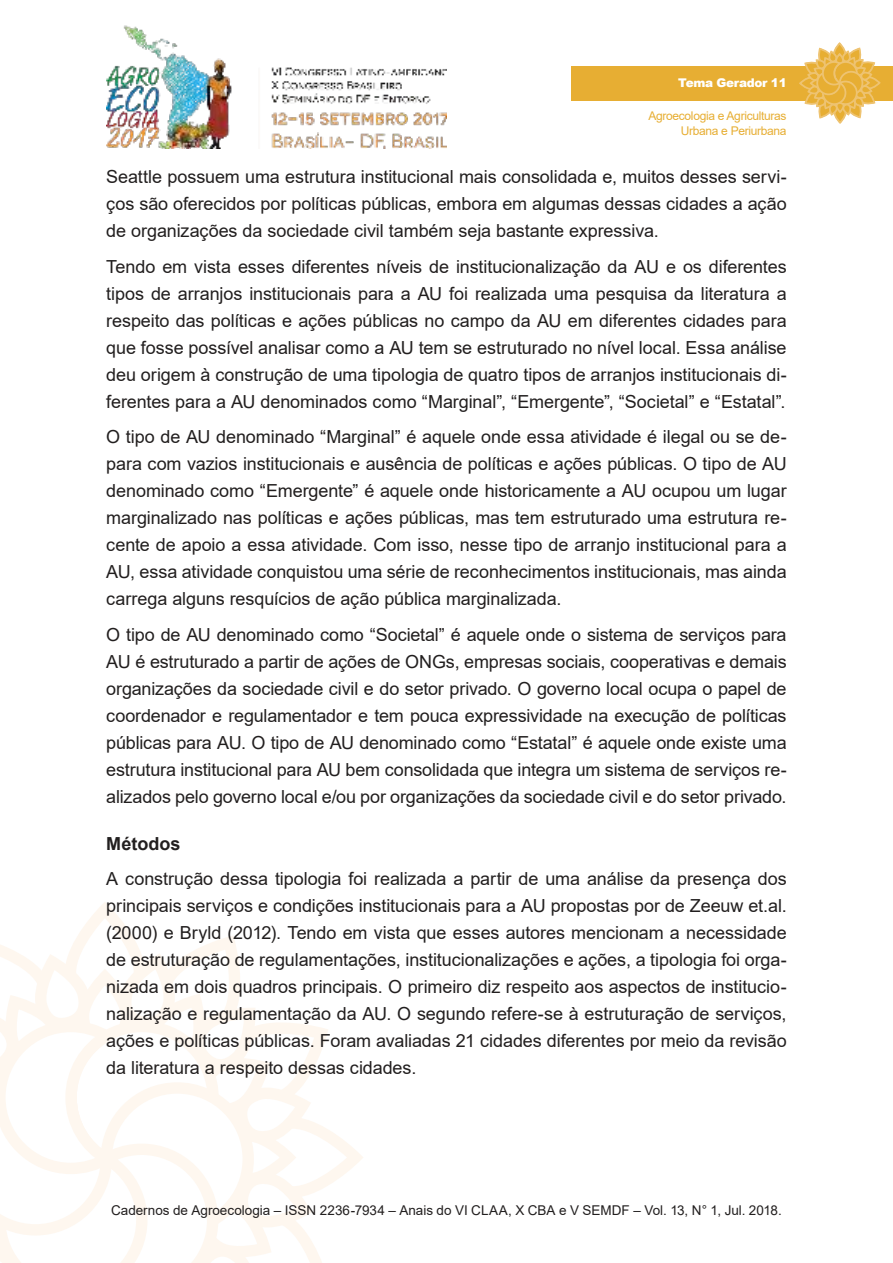
<style>
.page{position:relative;width:893px;height:1263px;background:#fff}
.page>*{position:absolute;margin:0;border:0;box-sizing:border-box;transform-origin:0 0}
.t1{font:18px/27px "Arial";letter-spacing:-.005em;color:#221f1f;text-align:justify}
.t2{font:700 18px "Arial";color:#221f1f}
.t3{font:13.5px "Arial";color:#221f1f}
.t4{font:12px/14.4px "Arial";letter-spacing:-.025em;color:#e7ae33;text-align:right}
.t5{font:900 12px "Arial";letter-spacing:-.025em;color:#fff}
</style>
<div class="page">
<img style="left:106px;top:25px;width:340px;height:124px">
<svg style="left:0;top:910px;width:363px;height:353px"></svg>
<div style="left:571px;top:66px;width:322px;height:34px;background:#e7ae33"></div>
<svg style="left:798px;top:43px;width:83px;height:81px"></svg>
<p class="t5" style="left:678px;top:76px;width:110px">Tema Gerador 11</p>
<p class="t4" style="left:648px;top:110px;width:140px">Agroecologia e Agriculturas<br>Urbana e Periurbana</p>
<p class="t1" style="left:106px;top:165px;width:682px">Seattle possuem uma estrutura institucional mais consolidada e, muitos desses servi&shy;ços são oferecidos por políticas públicas, embora em algumas dessas cidades a ação de organizações da sociedade civil também seja bastante expressiva.</p>
<p class="t1" style="left:106px;top:255px;width:682px">Tendo em vista esses diferentes níveis de institucionalização da AU e os diferentes tipos de arranjos institucionais para a AU foi realizada uma pesquisa da literatura a respeito das políticas e ações públicas no campo da AU em diferentes cidades para que fosse possível analisar como a AU tem se estruturado no nível local. Essa análise deu origem à construção de uma tipologia de quatro tipos de arranjos institucionais di&shy;ferentes para a AU denominados como “Marginal”, “Emergente”, “Societal” e “Estatal”.</p>
<p class="t1" style="left:106px;top:425px;width:682px">O tipo de AU denominado “Marginal” é aquele onde essa atividade é ilegal ou se de&shy;para com vazios institucionais e ausência de políticas e ações públicas. O tipo de AU denominado como “Emergente” é aquele onde historicamente a AU ocupou um lugar marginalizado nas políticas e ações públicas, mas tem estruturado uma estrutura re&shy;cente de apoio a essa atividade. Com isso, nesse tipo de arranjo institucional para a AU, essa atividade conquistou uma série de reconhecimentos institucionais, mas ainda carrega alguns resquícios de ação pública marginalizada.</p>
<p class="t1" style="left:106px;top:623px;width:682px">O tipo de AU denominado como “Societal” é aquele onde o sistema de serviços para AU é estruturado a partir de ações de ONGs, empresas sociais, cooperativas e demais organizações da sociedade civil e do setor privado. O governo local ocupa o papel de coordenador e regulamentador e tem pouca expressividade na execução de políticas públicas para AU. O tipo de AU denominado como “Estatal” é aquele onde existe uma estrutura institucional para AU bem consolidada que integra um sistema de serviços re&shy;alizados pelo governo local e/ou por organizações da sociedade civil e do setor privado.</p>
<p class="t2" style="left:106px;top:837px;width:76px">Métodos</p>
<p class="t1" style="left:106px;top:867px;width:682px">A construção dessa tipologia foi realizada a partir de uma análise da presença dos principais serviços e condições institucionais para a AU propostas por de Zeeuw et.al. (2000) e Bryld (2012). Tendo em vista que esses autores mencionam a necessidade de estruturação de regulamentações, institucionalizações e ações, a tipologia foi orga&shy;nizada em dois quadros principais. O primeiro diz respeito aos aspectos de institucio&shy;nalização e regulamentação da AU. O segundo refere-se à estruturação de serviços, ações e políticas públicas. Foram avaliadas 21 cidades diferentes por meio da revisão da literatura a respeito dessas cidades.</p>
<p class="t3" style="left:111px;top:1205px;width:672px">Cadernos de Agroecologia – ISSN 2236-7934 – Anais do VI CLAA, X CBA e V SEMDF – Vol. 13, N° 1, Jul. 2018.</p>
</div>
